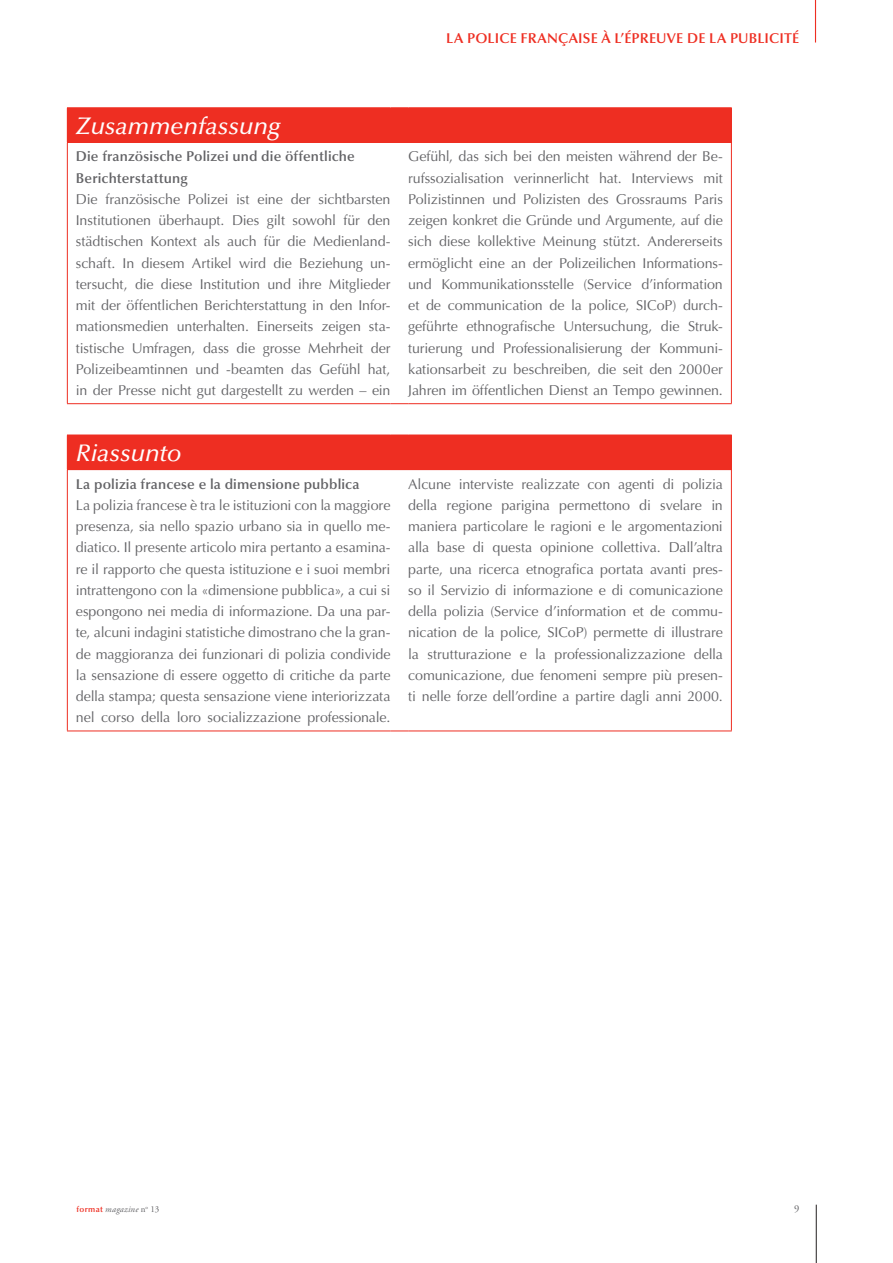
<style>
.page{position:relative;width:893px;height:1263px;background:#fff}
.page>*{position:absolute;margin:0;border:0;box-sizing:border-box;transform-origin:0 0}
.t1{font:italic 500 24px "Optima LT Std";letter-spacing:-.005em;color:#fff}
.t2{font:14.25px/21.3px "Optima LT Std";letter-spacing:-.005em;color:#636366;text-align:justify}
.t3{font:600 14.25px/21.3px "Optima LT Std";letter-spacing:.01em;color:#636366}
.t4{font:600 14.25px "Optima LT Std";letter-spacing:.015em;color:#ee2e22}
.t5{font:10.5px "Adobe Garamond Pro";color:#636366}
.t6{font:italic 9px "Adobe Garamond Pro";letter-spacing:.025em;color:#636366}
.s1{font-family:"Optima LT Std";font-weight:600;font-style:normal;font-size:8.25px;color:#ee2e22}
.s2{font-style:normal}
</style>
<div class="page">
<hr style="left:816px;top:1205px;width:1px;height:58px;background:#231f20">
<hr style="left:815px;top:0;width:1px;height:43px;background:#ee2e22">
<div style="left:67px;top:108px;width:664px;height:34px;background:#ee2e22"></div>
<hr style="left:67px;top:107px;width:323px;height:1px;background:#ee2e22">
<svg style="left:390px;top:107px;width:18px;height:1px"></svg>
<hr style="left:408px;top:107px;width:324px;height:1px;background:#ee2e22">
<hr style="left:731px;top:108px;width:1px;height:34px;background:#ee2e22">
<hr style="left:67px;top:142px;width:323px;height:1px;background:#ee2e22">
<hr style="left:67px;top:143px;width:1px;height:260px;background:#ee2e22">
<svg style="left:390px;top:142px;width:18px;height:1px"></svg>
<hr style="left:408px;top:142px;width:324px;height:1px;background:#ee2e22">
<hr style="left:731px;top:143px;width:1px;height:260px;background:#ee2e22">
<hr style="left:67px;top:403px;width:323px;height:1px;background:#ee2e22">
<svg style="left:390px;top:403px;width:18px;height:1px"></svg>
<hr style="left:408px;top:403px;width:324px;height:1px;background:#ee2e22">
<div style="left:67px;top:435px;width:664px;height:35px;background:#ee2e22"></div>
<hr style="left:731px;top:435px;width:1px;height:34px;background:#ee2e22">
<hr style="left:67px;top:470px;width:1px;height:260px;background:#ee2e22">
<hr style="left:408px;top:469px;width:324px;height:1px;background:#ee2e22">
<hr style="left:731px;top:470px;width:1px;height:260px;background:#ee2e22">
<hr style="left:67px;top:730px;width:323px;height:1px;background:#ee2e22">
<svg style="left:390px;top:730px;width:18px;height:1px"></svg>
<hr style="left:408px;top:730px;width:324px;height:1px;background:#ee2e22">
<p class="t4" style="left:446px;top:29px;width:355px">LA POLICE FRANÇAISE À L’ÉPREUVE DE LA PUBLICITÉ</p>
<h1 class="t1" style="left:76px;top:112px;width:207px">Zusammenfassung</h1>
<p class="t3" style="left:76px;top:146px;width:280px">Die französische Polizei und die öffentliche<br>Berichterstattung</p>
<p class="t2" style="left:76px;top:189px;width:316px">Die französische Polizei ist eine der sichtbarsten Institutionen überhaupt. Dies gilt sowohl für den städtischen Kontext als auch für die Medienland&shy;schaft. In diesem Artikel wird die Beziehung un&shy;tersucht, die diese Institution und ihre Mitglieder mit der öffentlichen Berichterstattung in den Infor&shy;mationsmedien unterhalten. Einerseits zeigen sta&shy;tistische Umfragen, dass die grosse Mehrheit der Polizeibeamtinnen und -beamten das Gefühl hat, in der Presse nicht gut dargestellt zu werden – ein</p>
<p class="t2" style="left:408px;top:146px;width:316px">Gefühl, das sich bei den meisten während der Be&shy;rufssozialisation verinnerlicht hat. Interviews mit Polizistinnen und Polizisten des Grossraums Paris zeigen konkret die Gründe und Argumente, auf die sich diese kollektive Meinung stützt. Andererseits ermöglicht eine an der Polizeilichen Informations&shy;und Kommunikationsstelle (Service d’information et de communication de la police, SICoP) durch&shy;geführte ethnografische Untersuchung, die Struk&shy;turierung und Professionalisierung der Kommuni&shy;kationsarbeit zu beschreiben, die seit den 2000er Jahren im öffentlichen Dienst an Tempo gewinnen.</p>
<h1 class="t1" style="left:76px;top:439px;width:107px">Riassunto</h1>
<p class="t3" style="left:76px;top:473px;width:285px">La polizia francese e la dimensione pubblica</p>
<p class="t2" style="left:76px;top:495px;width:316px">La polizia francese è tra le istituzioni con la maggiore presenza, sia nello spazio urbano sia in quello me&shy;diatico. Il presente articolo mira pertanto a esamina&shy;re il rapporto che questa istituzione e i suoi membri intrattengono con la «dimensione pubblica», a cui si espongono nei media di informazione. Da una par&shy;te, alcuni indagini statistiche dimostrano che la gran&shy;de maggioranza dei funzionari di polizia condivide la sensazione di essere oggetto di critiche da parte della stampa; questa sensazione viene interiorizzata nel corso della loro socializzazione professionale.</p>
<p class="t2" style="left:408px;top:473px;width:316px">Alcune interviste realizzate con agenti di polizia della regione parigina permettono di svelare in maniera particolare le ragioni e le argomentazioni alla base di questa opinione collettiva. Dall’altra parte, una ricerca etnografica portata avanti pres&shy;so il Servizio di informazione e di comunicazione della polizia (Service d’information et de commu&shy;nication de la police, SICoP) permette di illustrare la strutturazione e la professionalizzazione della comunicazione, due fenomeni sempre più presen&shy;ti nelle forze dell’ordine a partire dagli anni 2000.</p>
<p class="t6" style="left:77px;top:1204px;width:84px"><span class="s1">format</span> magazine <span class="s2">n</span><sup>o</sup> <span class="s2">13</span></p>
<p class="t5" style="left:794px;top:1202px;width:7px">9</p>
</div>
